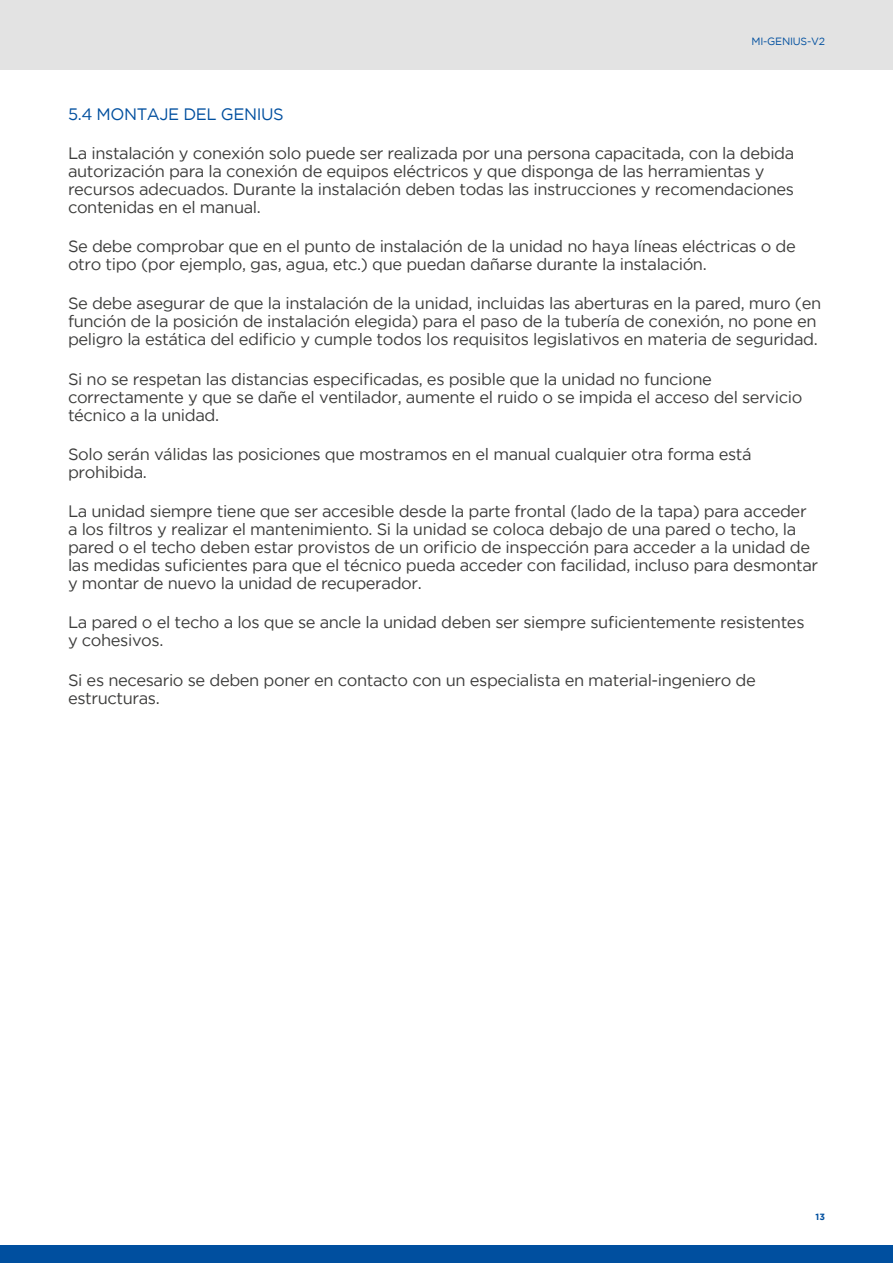
<style>
.page{position:relative;width:893px;height:1263px;background:#fff}
.page>*{position:absolute;margin:0;border:0;box-sizing:border-box;transform-origin:0 0}
.t1{font:16.5px/18px "Gotham";letter-spacing:-.025em;color:#3c3c3b}
.t2{font:16.5px "Gotham";letter-spacing:-.025em;color:#004f9f}
.t3{font:10.5px "Gotham";letter-spacing:-.025em;color:#004f9f}
.t4{font:700 9px "Gotham";color:#004f9f}
</style>
<div class="page">
<div style="left:0;top:0;width:893px;height:70px;background:#e3e3e3"></div>
<div style="left:0;top:1245px;width:893px;height:18px;background:#004f9f"></div>
<p class="t3" style="left:752px;top:34px;width:75px">MI-GENIUS-V2</p>
<p class="t2" style="left:68px;top:103px;width:217px">5.4 MONTAJE DEL GENIUS</p>
<p class="t1" style="left:68px;top:144px;width:728px">La instalación y conexión solo puede ser realizada por una persona capacitada, con la debida autorización para la conexión de equipos eléctricos y que disponga de las herramientas y recursos adecuados. Durante la instalación deben todas las instrucciones y recomendaciones contenidas en el manual.</p>
<p class="t1" style="left:68px;top:237px;width:729px">Se debe comprobar que en el punto de instalación de la unidad no haya líneas eléctricas o de otro tipo (por ejemplo, gas, agua, etc.) que puedan dañarse durante la instalación.</p>
<p class="t1" style="left:68px;top:294px;width:755px">Se debe asegurar de que la instalación de la unidad, incluidas las aberturas en la pared, muro (en función de la posición de instalación elegida) para el paso de la tubería de conexión, no pone en peligro la estática del edificio y cumple todos los requisitos legislativos en materia de seguridad.</p>
<p class="t1" style="left:68px;top:369px;width:736px">Si no se respetan las distancias especificadas, es posible que la unidad no funcione correctamente y que se dañe el ventilador, aumente el ruido o se impida el acceso del servicio técnico a la unidad.</p>
<p class="t1" style="left:68px;top:445px;width:685px">Solo serán válidas las posiciones que mostramos en el manual cualquier otra forma está prohibida.</p>
<p class="t1" style="left:68px;top:502px;width:752px">La unidad siempre tiene que ser accesible desde la parte frontal (lado de la tapa) para acceder a los filtros y realizar el mantenimiento. Si la unidad se coloca debajo de una pared o techo, la pared o el techo deben estar provistos de un orificio de inspección para acceder a la unidad de las medidas suficientes para que el técnico pueda acceder con facilidad, incluso para desmontar y montar de nuevo la unidad de recuperador.</p>
<p class="t1" style="left:68px;top:613px;width:738px">La pared o el techo a los que se ancle la unidad deben ser siempre suficientemente resistentes y cohesivos.</p>
<p class="t1" style="left:68px;top:670px;width:689px">Si es necesario se deben poner en contacto con un especialista en material-ingeniero de estructuras.</p>
<p class="t4" style="left:815px;top:1211px;width:11px">13</p>
</div>
